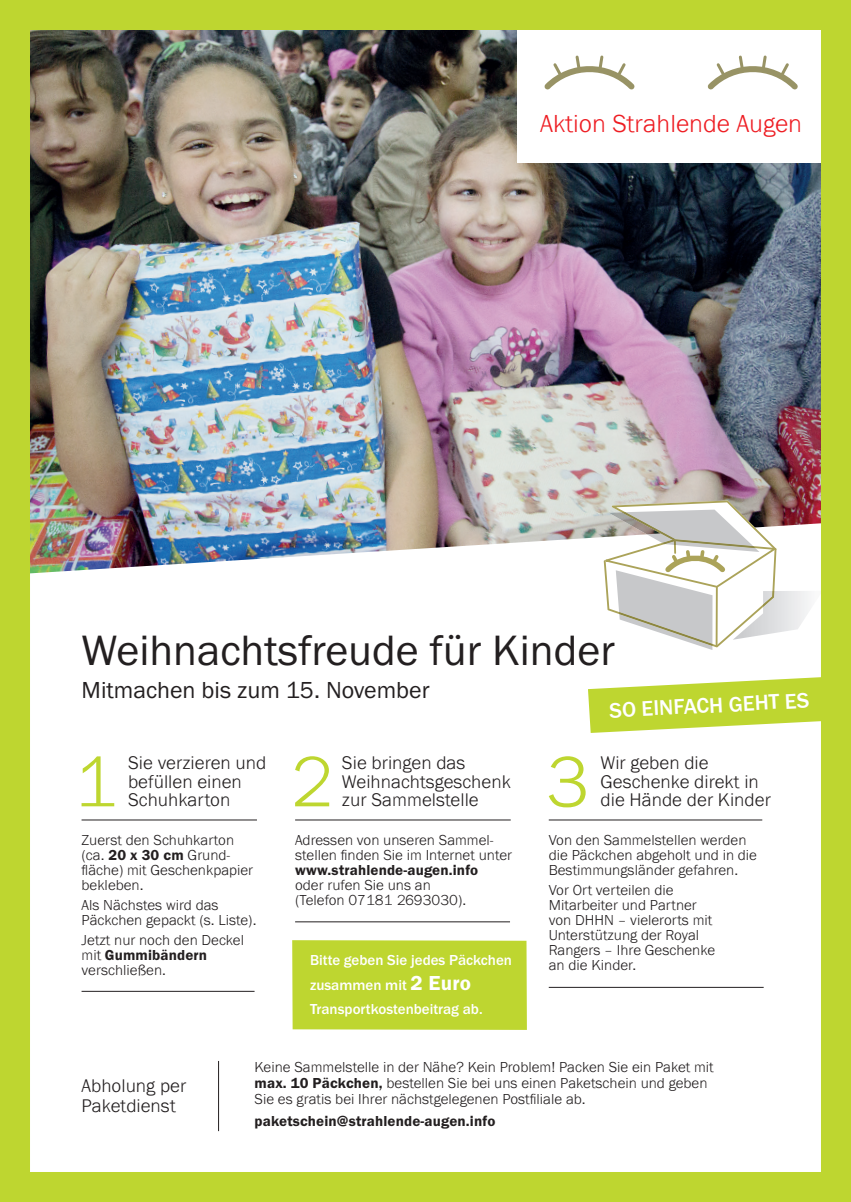
<style>
.page{position:relative;width:851px;height:1202px;background:#fff}
.page>*{position:absolute;margin:0;border:0;box-sizing:border-box;transform-origin:0 0}
.t1{font:300 73.4px "Franklin Gothic URW";color:#bed630}
.t2{font:44px "Franklin Gothic URW Boo";color:#231f20}
.t3{font:300 25.6px "Franklin Gothic URW";color:#ee1d23}
.t4{font:24px "Franklin Gothic URW Boo";color:#231f20}
.t5{font:500 22px "Franklin Gothic URW";color:#fff}
.t6{font:300 19px/18.6px "Franklin Gothic URW";color:#231f20}
.t7{font:300 15px/15px "Franklin Gothic URW";color:#231f20}
.t8{font:15px "Franklin Gothic URW Dem";letter-spacing:.01em;color:#231f20}
.t9{font:500 15px/24.2px "Franklin Gothic URW";color:#fff}
.s1{font-family:"Franklin Gothic URW Dem";font-weight:400}
.s2{font-family:"Franklin Gothic URW";font-weight:300}
.s3{font-family:"Franklin Gothic URW Dem";font-weight:400;font-size:21px}
</style>
<div class="page">
<div style="left:298px;top:946px;width:223px;height:78px;background:#bed630"></div>
<div style="left:292px;top:940px;width:235px;height:90px;border:11px solid #bed630"></div>
<img style="left:31px;top:31px;width:788px;height:543px">
<hr style="left:82px;top:819px;width:175px;height:1px;background:#231f20">
<hr style="left:295px;top:819px;width:215px;height:1px;background:#231f20">
<hr style="left:548px;top:819px;width:214px;height:1px;background:#231f20">
<svg style="left:603px;top:500px;width:173px;height:150px"></svg>
<img style="left:763px;top:591px;width:11px;height:16px">
<svg style="left:588px;top:677px;width:231px;height:56px"></svg>
<hr style="left:218px;top:1061px;width:1px;height:70px;background:#231f20">
<hr style="left:295px;top:921px;width:215px;height:1px;background:#231f20">
<hr style="left:82px;top:991px;width:172px;height:1px;background:#231f20">
<hr style="left:548px;top:987px;width:215px;height:1px;background:#231f20">
<div style="left:517px;top:29px;width:305px;height:134px;background:#fff"></div>
<svg style="left:707px;top:55px;width:91px;height:35px"></svg>
<svg style="left:544px;top:55px;width:91px;height:35px"></svg>
<div style="left:0;top:0;width:850px;height:1202px;border:30px solid #bed630"></div>
<h3 class="t3" style="left:540px;top:107px;width:263px">Aktion Strahlende Augen</h3>
<h2 class="t2" style="left:82px;top:623px;width:534px">Weihnachtsfreude für Kinder</h2>
<h3 class="t4" style="left:82px;top:675px;width:349px">Mitmachen bis zum 15. November</h3>
<h3 class="t5" style="left:608px;top:697px;width:201px;rotate:-3deg">SO EINFACH GEHT ES</h3>
<h1 class="t1" style="left:74px;top:736px;width:45px">1</h1>
<p class="t6" style="left:128px;top:754px;width:140px">Sie verzieren und befüllen einen<br>Schuhkarton</p>
<p class="t7" style="left:82px;top:833px;width:173px">Zuerst den Schuhkarton (ca. <span class="s1">20 x 30 cm</span> Grund&shy;fläche) mit Geschenkpapier bekleben.</p>
<p class="t7" style="left:82px;top:898px;width:176px">Als Nächstes wird das<br>Päckchen gepackt (s. Liste).</p>
<p class="t7" style="left:82px;top:933px;width:164px">Jetzt nur noch den Deckel</p>
<p class="t8" style="left:82px;top:946px;width:127px"><span class="s2">mit</span> Gummibändern</p>
<p class="t7" style="left:82px;top:962px;width:86px">verschließen.</p>
<h1 class="t1" style="left:286px;top:736px;width:45px">2</h1>
<p class="t6" style="left:342px;top:754px;width:170px">Sie bringen das<br>Weihnachts geschenk zur Sammelstelle</p>
<p class="t7" style="left:295px;top:833px;width:218px">Adressen von unseren Sammel - stellen finden Sie im Internet unter</p>
<p class="t8" style="left:295px;top:860px;width:185px">www.strahlende-augen.info</p>
<p class="t7" style="left:295px;top:877px;width:172px">oder rufen Sie uns an (Telefon 07181 2693030).</p>
<p class="t9" style="left:310px;top:948px;width:203px">Bitte geben Sie jedes Päckchen zusammen mit <span class="s3">2 Euro<br></span>Transportkostenbeitrag ab.</p>
<h1 class="t1" style="left:546px;top:736px;width:45px">3</h1>
<p class="t6" style="left:600px;top:754px;width:172px">Wir geben die<br>Geschenke direkt in die Hände der Kinder</p>
<p class="t7" style="left:548px;top:833px;width:210px">Von den Sammelstellen werden die Päckchen abgeholt und in die<br>Bestimmungsländer gefahren.</p>
<p class="t7" style="left:548px;top:883px;width:168px">Vor Ort verteilen die<br>Mitarbeiter und Partner von DHHN – vielerorts mit<br>Unterstützung der Royal<br>Rangers – Ihre Geschenke an die Kinder.</p>
<p class="t6" style="left:82px;top:1075px;width:106px;line-height:20px">Abholung per<br>Paketdienst</p>
<p class="t7" style="left:254px;top:1059px;width:460px;line-height:16px">Keine Sammelstelle in der Nähe? Kein Problem! Packen Sie ein Paket mit <span class="s1">max. 10 Päckchen,</span> bestellen Sie bei uns einen Paketschein und geben<br>Sie es gratis bei Ihrer nächstgelegenen Postfiliale ab.</p>
<p class="t8" style="left:254px;top:1112px;width:242px">paketschein@strahlende-augen.info</p>
</div>
